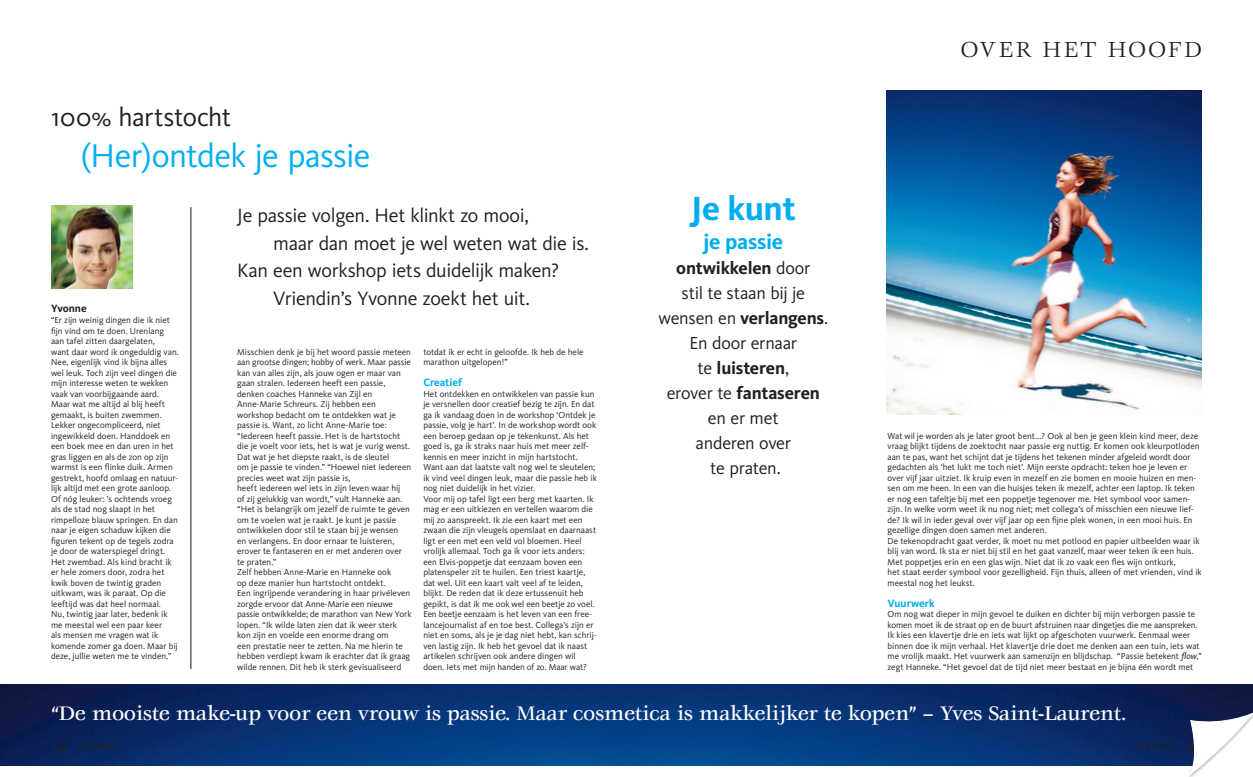
<style>
.page{position:relative;width:1253px;height:777px;background:#fff}
.page>*{position:absolute;margin:0;border:0;box-sizing:border-box;transform-origin:0 0}
.t1{font:700 34.6px "Kievit";letter-spacing:-.015em;color:#00aeef}
.t2{font:34px "Kievit";letter-spacing:-.02em;color:#00aeef}
.t3{font:27px "Kievit";letter-spacing:-.01em;color:#231f20}
.t4{font:24px "Veljovic Std";letter-spacing:.075em;color:#231f20}
.t5{font:700 22px "Kievit";letter-spacing:-.01em;color:#00aeef}
.t6{font:500 21.5px "Veljovic Std";letter-spacing:-.02em;color:#fff}
.t7{font:20px "Kievit";letter-spacing:-.015em;color:#231f20}
.t8{font:18px/25px "Kievit";letter-spacing:-.015em;color:#231f20;text-align:center}
.t9{font:700 11px "Kievit";letter-spacing:-.01em;color:#00aeef}
.t10{font:700 11px "Kievit";letter-spacing:-.005em;color:#231f20}
.t11{font:10px "Kievit";color:#231f20}
.t12{font:9px/10.5px "Kievit";color:#231f20}
.s1{font-weight:700}
.s2{font-style:italic}
</style>
<div class="page">
<img style="left:0;top:684px;width:1253px;height:81px">
<hr style="left:191px;top:207px;width:1px;height:462px;background:#101a21">
<img style="left:887px;top:90px;width:314px;height:324px">
<div style="left:1185px;top:711px;width:68px;height:66px;background:#231f20;opacity:.4"></div>
<svg style="left:1187px;top:713px;width:66px;height:64px"></svg>
<img style="left:51px;top:205px;width:82px;height:83px">
<h3 class="t3" style="left:51px;top:101px;width:182px">100% hartstocht</h3>
<h2 class="t2" style="left:81px;top:137px;width:291px">(Her)ontdek je passie</h2>
<p class="t10" style="left:51px;top:302px;width:37px">Yvonne</p>
<p class="t12" style="left:51px;top:315px;width:129px">“Er zijn weinig dingen die ik niet fijn vind om te doen. Urenlang aan tafel zitten daargelaten,<br>want daar word ik ongeduldig van.<br>Nee, eigenlijk vind ik bijna alles wel leuk. Toch zijn veel dingen die mijn interesse weten te wekken vaak van voorbijgaande aard.<br>Maar wat me altijd al blij heeft gemaakt, is buiten zwemmen.<br>Lekker ongecompliceerd, niet ingewikkeld doen. Handdoek en een boek mee en dan uren in het gras liggen en als de zon op zijn warmst is een flinke duik. Armen gestrekt, hoofd omlaag en natuur&shy;lijk altijd met een grote aanloop.<br>Of nóg leuker: ’s ochtends vroeg als de stad nog slaapt in het rimpelloze blauw springen. En dan naar je eigen schaduw kijken die figuren tekent op de tegels zodra je door de waterspiegel dringt.<br>Het zwembad. Als kind bracht ik er hele zomers door, zodra het kwik boven de twintig graden uitkwam, was ik paraat. Op die leeftijd was dat heel normaal.<br>Nu, twintig jaar later, bedenk ik me meestal wel een paar keer<br>als mensen me vragen wat ik komende zomer ga doen. Maar bij deze, jullie weten me te vinden.”</p>
<h3 class="t7" style="left:237px;top:204px;width:293px">Je passie volgen. Het klinkt zo mooi,</h3>
<h3 class="t7" style="left:273px;top:232px;width:317px">maar dan moet je wel weten wat die is.</h3>
<h3 class="t7" style="left:237px;top:259px;width:324px">Kan een workshop iets duidelijk maken?</h3>
<h3 class="t7" style="left:273px;top:287px;width:258px">Vriendin’s Yvonne zoekt het uit.</h3>
<p class="t12" style="left:237px;top:346px;width:176px">Misschien denk je bij het woord passie meteen aan grootse dingen; hobby of werk. Maar passie kan van alles zijn, als jouw ogen er maar van gaan stralen. Iedereen heeft een passie, denken coaches Hanneke van Zijl en Anne-Marie Schreurs. Zij hebben een workshop bedacht om te ontdekken wat je passie is. Want, zo licht Anne-Marie toe: “Iedereen heeft passie. Het is de hartstocht die je voelt voor iets, het is wat je vurig wenst.<br>Dat wat je het diepste raakt, is de sleutel<br>om je passie te vinden.” “Hoewel niet iedereen precies weet wat zijn passie is,<br>heeft iedereen wel iets in zijn leven waar hij<br>of zij gelukkig van wordt,” vult Hanneke aan. “Het is belangrijk om jezelf de ruimte te geven om te voelen wat je raakt. Je kunt je passie ontwikkelen door stil te staan bij je wensen<br>en verlangens. En door ernaar te luisteren, erover te fantaseren en er met anderen over<br>te praten.”<br>Zelf hebben Anne-Marie en Hanneke ook<br>op deze manier hun hartstocht ontdekt.<br>Een ingrijpende verandering in haar privéleven zorgde ervoor dat Anne-Marie een nieuwe passie ontwikkelde; de marathon van New York lopen. “Ik wilde laten zien dat ik weer sterk kon zijn en voelde een enorme drang om<br>een prestatie neer te zetten. Na me hierin te hebben verdiept kwam ik erachter dat ik graag wilde rennen. Dit heb ik sterk gevisualiseerd</p>
<p class="t12" style="left:423px;top:346px;width:162px">totdat ik er echt in geloofde. Ik heb de hele marathon uitgelopen!”</p>
<p class="t9" style="left:423px;top:376px;width:40px">Creatief</p>
<p class="t12" style="left:423px;top:388px;width:175px">Het ontdekken en ontwikkelen van passie kun je versnellen door creatief bezig te zijn. En dat ga ik vandaag doen in de workshop ‘Ontdek je passie, volg je hart’. In de workshop wordt ook een beroep gedaan op je tekenkunst. Als het goed is, ga ik straks naar huis met meer zelf&shy;kennis en meer inzicht in mijn hartstocht.<br>Want aan dat laatste valt nog wel te sleutelen; ik vind veel dingen leuk, maar die passie heb ik nog niet duidelijk in het vizier.<br>Voor mij op tafel ligt een berg met kaarten. Ik mag er een uitkiezen en vertellen waarom die mij zo aanspreekt. Ik zie een kaart met een zwaan die zijn vleugels openslaat en daarnaast ligt er een met een veld vol bloemen. Heel vrolijk allemaal. Toch ga ik voor iets anders: een Elvis-poppetje dat eenzaam boven een platenspeler zit te huilen. Een triest kaartje, dat wel. Uit een kaart valt veel af te leiden, blijkt. De reden dat ik deze ertussenuit heb gepikt, is dat ik me ook wel een beetje zo voel.<br>Een beetje eenzaam is het leven van een free&shy;lancejournalist af en toe best. Collega’s zijn er niet en soms, als je je dag niet hebt, kan schrij&shy;ven lastig zijn. Ik heb het gevoel dat ik naast artikelen schrijven ook andere dingen wil doen. Iets met mijn handen of zo. Maar wat?</p>
<h1 class="t1" style="left:691px;top:188px;width:106px">Je kunt</h1>
<h3 class="t5" style="left:703px;top:228px;width:81px">je passie</h3>
<h3 class="t8" style="left:658px;top:255px;width:171px"><span class="s1">ontwikkelen</span> door<br>stil te staan bij je wensen en <span class="s1">verlangens</span>.<br>En door ernaar<br>te <span class="s1">luisteren</span>,<br>erover te <span class="s1">fantaseren </span>en er met<br>anderen over<br>te praten.</h3>
<h3 class="t4" style="left:960px;top:36px;width:243px">OVER HET HOOFD</h3>
<p class="t12" style="left:887px;top:430px;width:316px">Wat wil je worden als je later groot bent...? Ook al ben je geen klein kind meer, deze vraag blijkt tijdens de zoektocht naar passie erg nuttig. Er komen ook kleurpotloden aan te pas, want het schijnt dat je tijdens het tekenen minder afgeleid wordt door gedachten als ‘het lukt me toch niet’. Mijn eerste opdracht: teken hoe je leven er over vijf jaar uitziet. Ik kruip even in mezelf en zie bomen en mooie huizen en men&shy;sen om me heen. In een van die huisjes teken ik mezelf, achter een laptop. Ik teken er nog een tafeltje bij met een poppetje tegenover me. Het symbool voor samen&shy;zijn. In welke vorm weet ik nu nog niet; met collega’s of misschien een nieuwe lief&shy;de? Ik wil in ieder geval over vijf jaar op een fijne plek wonen, in een mooi huis. En gezellige dingen doen samen met anderen.<br>De tekenopdracht gaat verder, ik moet nu met potlood en papier uitbeelden waar ik blij van word. Ik sta er niet bij stil en het gaat vanzelf, maar weer teken ik een huis.<br>Met poppetjes erin en een glas wijn. Niet dat ik zo vaak een fles wijn ontkurk,<br>het staat eerder symbool voor gezelligheid. Fijn thuis, alleen of met vrienden, vind ik meestal nog het leukst.</p>
<p class="t9" style="left:887px;top:596px;width:49px">Vuurwerk</p>
<p class="t12" style="left:887px;top:609px;width:316px">Om nog wat dieper in mijn gevoel te duiken en dichter bij mijn verborgen passie te komen moet ik de straat op en de buurt afstruinen naar dingetjes die me aanspreken.<br>Ik kies een klavertje drie en iets wat lijkt op afgeschoten vuurwerk. Eenmaal weer binnen doe ik mijn verhaal. Het klavertje drie doet me denken aan een tuin, iets wat me vrolijk maakt. Het vuurwerk aan samenzijn en blijdschap. “Passie betekent <span class="s2">flow</span>,” zegt Hanneke. “Het gevoel dat de tijd niet meer bestaat en je bijna één wordt met</p>
<h3 class="t6" style="left:51px;top:702px;width:1077px">“De mooiste make-up voor een vrouw is passie. Maar cosmetica is makkelijker te kopen” – Yves Saint-Laurent.</h3>
<p class="t11" style="left:57px;top:741px;width:65px"><span class="s1">78</span> VRIENDIN</p>
<p class="t11" style="left:1133px;top:741px;width:65px">VRIENDIN <span class="s1">79</span></p>
</div>
